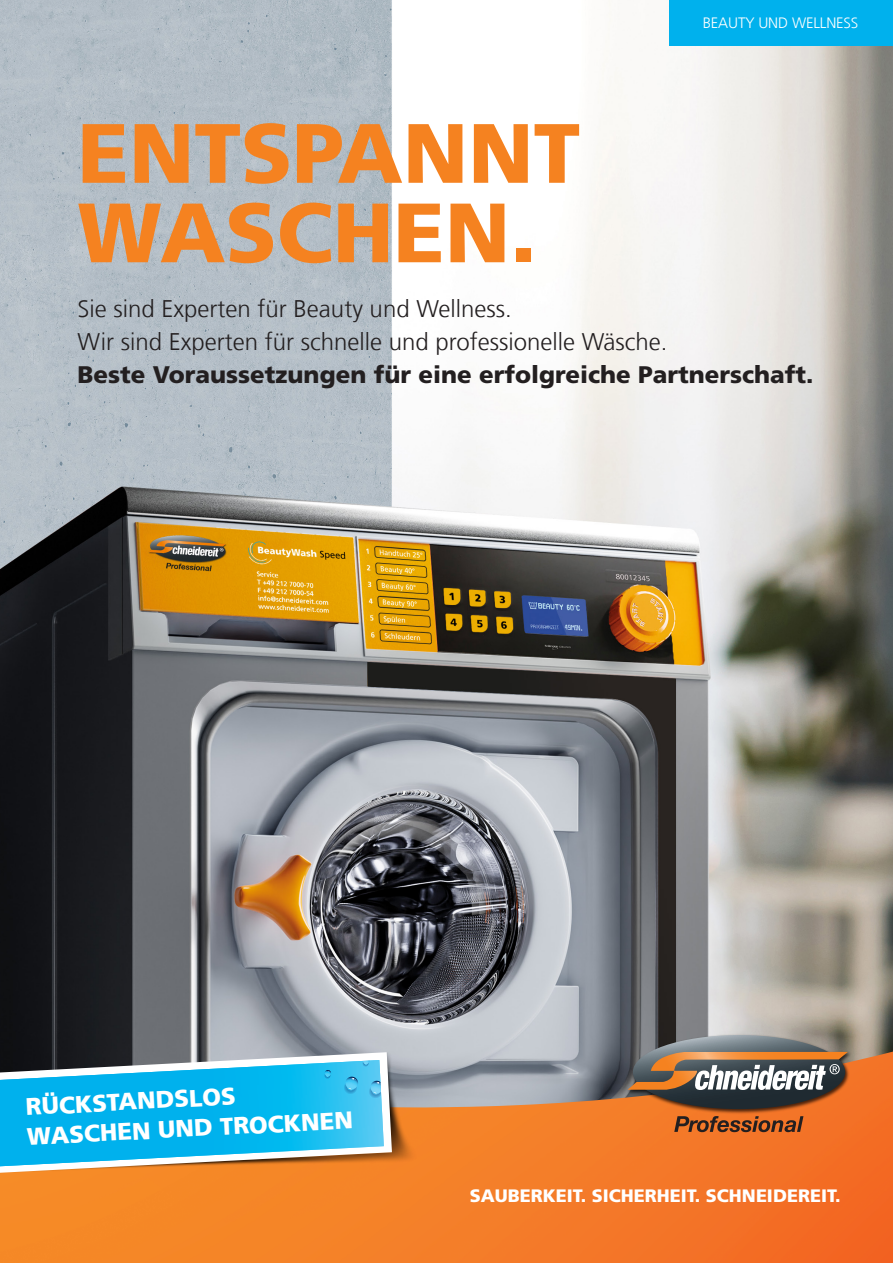
<style>
.page{position:relative;width:893px;height:1263px;background:#fff}
.page>*{position:absolute;margin:0;border:0;box-sizing:border-box;transform-origin:0 0}
.t1{font:900 84px/79.5px "Frutiger LT Com";color:#f58220}
.t2{font:300 24px/33px "Frutiger LT Com";color:#231f20}
.t3{font:900 24px "Frutiger LT Com";color:#231f20}
.t4{font:900 24px/30px "Frutiger LT Com";color:#fff}
.t5{font:900 18px "Frutiger LT Com";color:#fff}
.t6{font:300 15px "Frutiger LT Com";letter-spacing:-.01em;color:#fff}
</style>
<div class="page">
<img style="left:0;top:0;width:893px;height:1051px">
<div style="left:669px;top:0;width:224px;height:46px;background:#00b1ed"></div>
<img style="left:0;top:1051px;width:893px;height:212px">
<img style="left:620px;top:1026px;width:239px;height:95px">
<svg style="left:628px;top:1035px;width:220px;height:74px;background:#847262"></svg>
<svg style="left:674px;top:1116px;width:129px;height:16px;background:#9b5124"></svg>
<img style="left:0;top:1050px;width:435px;height:141px">
<svg style="left:0;top:1052px;width:392px;height:121px"></svg>
<svg style="left:0;top:1060px;width:384px;height:106px;background:#2db5e0"></svg>
<h1 class="t1" style="left:78px;top:113px;width:504px">ENTSPANNT<br>WASCHEN.</h1>
<p class="t6" style="left:703px;top:14px;width:157px">BEAUTY UND WELLNESS</p>
<p class="t2" style="left:78px;top:292px;width:591px">Sie sind Experten für Beauty und Wellness.<br>Wir sind Experten für schnelle und professionelle Wäsche.</p>
<p class="t3" style="left:78px;top:360px;width:737px">Beste Voraussetzungen für eine erfolgreiche Partnerschaft.</p>
<p class="t4" style="left:25px;top:1092px;width:328px;rotate:-3deg">RÜCKSTANDSLOS<br>WASCHEN UND TROCKNEN</p>
<p class="t5" style="left:470px;top:1185px;width:372px">SAUBERKEIT. SICHERHEIT. SCHNEIDEREIT.</p>
</div>
